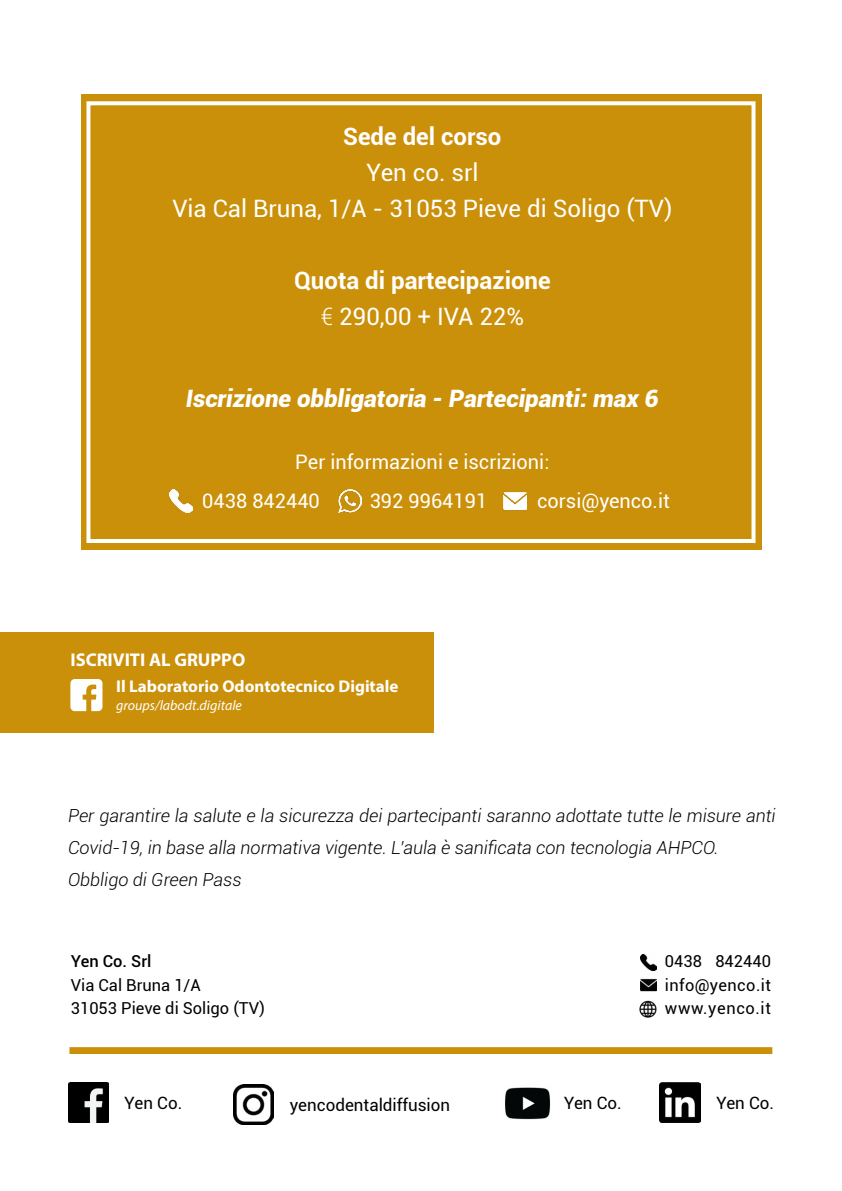
<style>
.page{position:relative;width:842px;height:1191px;background:#fff}
.page>*{position:absolute;margin:0;border:0;box-sizing:border-box;transform-origin:0 0}
.t1{font:700 24px/36px "Roboto";color:#fff;text-align:center}
.t2{font:24px/36px "Roboto";color:#fff;text-align:center}
.t3{font:italic 900 24px "Roboto";color:#fff}
.t4{font:20px "Roboto";color:#fff}
.t5{font:700 18.4px "Myriad Pro";color:#fff}
.t6{font:italic 300 18px/32px "Roboto";color:#000}
.t7{font:17px "Roboto";color:#000}
.t8{font:700 17px "Myriad Pro";color:#fff}
.t9{font:16.4px/23.4px "Roboto";color:#000}
.t10{font:500 16.4px "Roboto";color:#000}
.t11{font:italic 14px "Myriad Pro";color:#fff}
.s1{font-weight:300}
.s2{font-weight:400}
</style>
<div class="page">
<div style="left:73px;top:1047px;width:696px;height:7px;background:#cb8f0a"></div>
<img style="left:641px;top:954px;width:15px;height:16px">
<img style="left:641px;top:978px;width:15px;height:14px">
<img style="left:640px;top:1000px;width:17px;height:18px">
<div style="left:81px;top:94px;width:680px;height:456px;background:#cb9009"></div>
<div style="left:86px;top:101px;width:669px;height:442px;border:4px solid #fff"></div>
<img style="left:68px;top:1082px;width:40px;height:41px">
<img style="left:234px;top:1084px;width:40px;height:40px">
<img style="left:660px;top:1082px;width:40px;height:41px">
<img style="left:505px;top:1087px;width:46px;height:33px">
<div style="left:0;top:632px;width:434px;height:100px;background:#cb9009"></div>
<svg style="left:70px;top:679px;width:32px;height:32px"></svg>
<img style="left:504px;top:492px;width:23px;height:19px">
<img style="left:338px;top:490px;width:23px;height:22px">
<img style="left:169px;top:490px;width:23px;height:22px">
<h1 class="t1" style="left:343px;top:117px;width:160px">Sede del corso</h1>
<h1 class="t2" style="left:172px;top:153px;width:501px">Yen co. srl<br>Via Cal Bruna, 1/A - 31053 Pieve di Soligo (TV)</h1>
<h1 class="t1" style="left:294px;top:261px;width:258px">Quota di partecipazione <span class="s1">€</span> <span class="s2">290,00 + IVA 22%</span></h1>
<h1 class="t3" style="left:186px;top:381px;width:474px">Iscrizione obbligatoria - Partecipanti: max 6</h1>
<p class="t4" style="left:295px;top:447px;width:256px">Per informazioni e iscrizioni:</p>
<p class="t4" style="left:202px;top:487px;width:119px">0438 842440</p>
<p class="t4" style="left:370px;top:487px;width:119px">392 9964191</p>
<p class="t4" style="left:537px;top:487px;width:134px">corsi@yenco.it</p>
<p class="t5" style="left:70px;top:648px;width:176px">ISCRIVITI AL GRUPPO</p>
<p class="t8" style="left:116px;top:675px;width:284px">Il Laboratorio Odontotecnico Digitale</p>
<p class="t11" style="left:116px;top:697px;width:127px">groups/labodt.digitale</p>
<p class="t6" style="left:68px;top:799px;width:709px">Per garantire la salute e la sicurezza dei partecipanti saranno adottate tutte le misure anti<br>Covid-19, in base alla normativa vigente. L’aula è sanificata con tecnologia AHPCO.<br>Obbligo di Green Pass</p>
<p class="t10" style="left:71px;top:949px;width:82px">Yen Co. Srl</p>
<p class="t9" style="left:71px;top:972px;width:196px">Via Cal Bruna 1/A<br>31053 Pieve di Soligo (TV)</p>
<p class="t9" style="left:665px;top:949px;width:107px;text-align:justify">0438 842440 info@yenco.it www.yenco.it</p>
<p class="t7" style="left:124px;top:1091px;width:59px">Yen Co.</p>
<p class="t7" style="left:290px;top:1092px;width:162px">yencodentaldiffusion</p>
<p class="t7" style="left:564px;top:1091px;width:59px">Yen Co.</p>
<p class="t7" style="left:716px;top:1091px;width:59px">Yen Co.</p>
</div>
